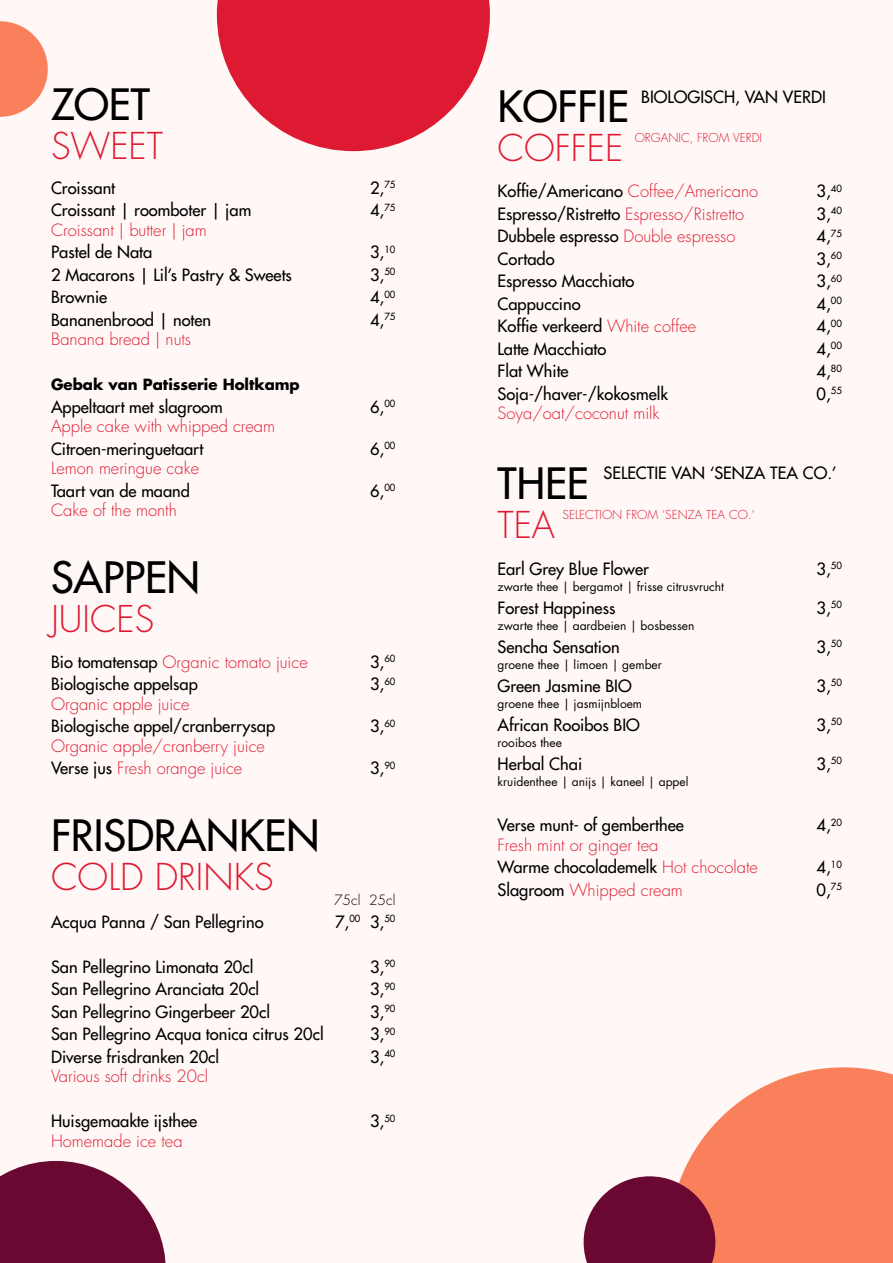
<style>
.page{position:relative;width:893px;height:1263px;background:#fff}
.page>*{position:absolute;margin:0;border:0;box-sizing:border-box;transform-origin:0 0}
.t1{font:500 42.15px "Futura Std";color:#000}
.t2{font:500 42px "Futura Std";color:#000}
.t3{font:300 36px "Futura Std";color:#de1a32}
.t4{font:300 35.85px "Futura Std";color:#de1a32}
.t5{font:500 16.5px "Futura Std";color:#000}
.t6{font:300 16.5px/22.5px "Futura Std";color:#de1a32}
.t7{font:700 15px "Futura Std";letter-spacing:-.005em;color:#000}
.t8{font:300 13.8px "Futura Std";color:#000}
.t9{font:12px "Futura Std";color:#000}
.t10{font:300 12px "Futura Std";color:#de1a32}
.s1{font-weight:500;color:#000}
.s2{font-weight:300;color:#de1a32}
</style>
<div class="page">
<svg style="left:0;top:1161px;width:166px;height:102px"></svg>
<svg style="left:0;top:21px;width:48px;height:96px"></svg>
<svg style="left:217px;top:0;width:273px;height:151px"></svg>
<svg style="left:584px;top:1067px;width:309px;height:196px"></svg>
<h2 class="t2" style="left:51px;top:78px;width:100px">ZOET</h2>
<h3 class="t3" style="left:51px;top:124px;width:114px">SWEET</h3>
<p class="t5" style="left:51px;top:177px;width:66px">Croissant</p>
<p class="t5" style="left:370px;top:177px;width:27px">2,<sup>75</sup></p>
<p class="t5" style="left:51px;top:200px;width:202px">Croissant | roomboter | jam</p>
<p class="t5" style="left:370px;top:200px;width:27px">4,<sup>75</sup></p>
<p class="t6" style="left:51px;top:219px;width:157px">Croissant | butter | jam</p>
<p class="t5" style="left:51px;top:242px;width:103px">Pastel de Nata</p>
<p class="t5" style="left:370px;top:242px;width:27px">3,<sup>10</sup></p>
<p class="t5" style="left:51px;top:264px;width:242px">2 Macarons | Lil’s Pastry &amp; Sweets</p>
<p class="t5" style="left:370px;top:264px;width:27px">3,<sup>50</sup></p>
<p class="t5" style="left:51px;top:287px;width:58px">Brownie</p>
<p class="t5" style="left:370px;top:287px;width:27px">4,<sup>00</sup></p>
<p class="t5" style="left:51px;top:309px;width:162px">Bananenbrood | noten</p>
<p class="t5" style="left:370px;top:309px;width:27px">4,<sup>75</sup></p>
<p class="t6" style="left:51px;top:328px;width:142px">Banana bread | nuts</p>
<p class="t7" style="left:51px;top:374px;width:250px">Gebak van Patisserie Holtkamp</p>
<p class="t5" style="left:51px;top:396px;width:173px">Appeltaart met slagroom</p>
<p class="t5" style="left:370px;top:396px;width:27px">6,<sup>00</sup></p>
<p class="t6" style="left:51px;top:415px;width:226px">Apple cake with whipped cream</p>
<p class="t5" style="left:51px;top:438px;width:154px">Citroen-meringuetaart</p>
<p class="t5" style="left:370px;top:438px;width:27px">6,<sup>00</sup></p>
<p class="t6" style="left:51px;top:457px;width:150px">Lemon meringue cake</p>
<p class="t5" style="left:51px;top:480px;width:140px">Taart van de maand</p>
<p class="t5" style="left:370px;top:480px;width:27px">6,<sup>00</sup></p>
<p class="t6" style="left:51px;top:499px;width:127px">Cake of the month</p>
<h1 class="t1" style="left:51px;top:551px;width:150px">SAPPEN</h1>
<h3 class="t4" style="left:51px;top:597px;width:105px">JUICES</h3>
<p class="t6" style="left:51px;top:651px;width:258px"><span class="s1">Bio tomatensap</span> Organic tomato juice</p>
<p class="t5" style="left:370px;top:651px;width:27px">3,<sup>60</sup></p>
<p class="t5" style="left:51px;top:674px;width:148px">Biologische appelsap</p>
<p class="t5" style="left:370px;top:674px;width:27px">3,<sup>60</sup></p>
<p class="t6" style="left:51px;top:693px;width:140px">Organic apple juice</p>
<p class="t5" style="left:51px;top:716px;width:226px">Biologische appel/cranberrysap</p>
<p class="t5" style="left:370px;top:716px;width:27px">3,<sup>60</sup></p>
<p class="t6" style="left:51px;top:735px;width:215px">Organic apple/cranberry juice<br><span class="s1">Verse jus</span> Fresh orange juice</p>
<p class="t5" style="left:370px;top:758px;width:27px">3,<sup>90</sup></p>
<h2 class="t2" style="left:51px;top:809px;width:270px">FRISDRANKEN</h2>
<h3 class="t3" style="left:51px;top:855px;width:224px">COLD DRINKS</h3>
<p class="t8" style="left:334px;top:892px;width:63px">75cl 25cl</p>
<p class="t5" style="left:51px;top:911px;width:214px">Acqua Panna / San Pellegrino</p>
<p class="t5" style="left:335px;top:911px;width:62px">7,<sup>00</sup> 3,<sup>50</sup></p>
<p class="t5" style="left:51px;top:956px;width:204px">San Pellegrino Limonata 20cl</p>
<p class="t5" style="left:370px;top:956px;width:27px">3,<sup>90</sup></p>
<p class="t5" style="left:51px;top:979px;width:210px">San Pellegrino Aranciata 20cl</p>
<p class="t5" style="left:370px;top:979px;width:27px">3,<sup>90</sup></p>
<p class="t5" style="left:51px;top:1001px;width:221px">San Pellegrino Gingerbeer 20cl</p>
<p class="t5" style="left:370px;top:1001px;width:27px">3,<sup>90</sup></p>
<p class="t5" style="left:51px;top:1024px;width:274px">San Pellegrino Acqua tonica citrus 20cl</p>
<p class="t5" style="left:370px;top:1024px;width:27px">3,<sup>90</sup></p>
<p class="t5" style="left:51px;top:1046px;width:170px">Diverse frisdranken 20cl</p>
<p class="t5" style="left:370px;top:1046px;width:27px">3,<sup>40</sup></p>
<p class="t6" style="left:51px;top:1065px;width:159px">Various soft drinks 20cl</p>
<p class="t5" style="left:51px;top:1111px;width:148px">Huisgemaakte ijsthee</p>
<p class="t5" style="left:370px;top:1111px;width:27px">3,<sup>50</sup></p>
<p class="t6" style="left:51px;top:1130px;width:133px">Homemade ice tea</p>
<p class="t5" style="left:641px;top:86px;width:186px">BIOLOGISCH, VAN VERDI</p>
<p class="t10" style="left:635px;top:130px;width:129px">ORGANIC, FROM VERDI</p>
<h2 class="t2" style="left:497px;top:80px;width:133px">KOFFIE</h2>
<h3 class="t3" style="left:497px;top:126px;width:127px">COFFEE</h3>
<p class="t5" style="left:497px;top:181px;width:262px">Koffie/Americano <span class="s2">Coffee/Americano</span></p>
<p class="t5" style="left:816px;top:181px;width:27px">3,<sup>40</sup></p>
<p class="t5" style="left:497px;top:203px;width:248px">Espresso/Ristretto <span class="s2">Espresso/Ristretto</span></p>
<p class="t5" style="left:816px;top:203px;width:27px">3,<sup>40</sup></p>
<p class="t5" style="left:497px;top:226px;width:239px">Dubbele espresso <span class="s2">Double espresso</span></p>
<p class="t5" style="left:816px;top:226px;width:27px">4,<sup>75</sup></p>
<p class="t5" style="left:497px;top:248px;width:59px">Cortado</p>
<p class="t5" style="left:816px;top:248px;width:27px">3,<sup>60</sup></p>
<p class="t5" style="left:497px;top:271px;width:138px">Espresso Macchiato</p>
<p class="t5" style="left:816px;top:271px;width:27px">3,<sup>60</sup></p>
<p class="t5" style="left:497px;top:293px;width:85px">Cappuccino</p>
<p class="t5" style="left:816px;top:293px;width:27px">4,<sup>00</sup></p>
<p class="t5" style="left:497px;top:316px;width:200px">Koffie verkeerd <span class="s2">White coffee</span></p>
<p class="t5" style="left:816px;top:316px;width:27px">4,<sup>00</sup></p>
<p class="t5" style="left:497px;top:338px;width:110px">Latte Macchiato</p>
<p class="t5" style="left:816px;top:338px;width:27px">4,<sup>00</sup></p>
<p class="t5" style="left:497px;top:361px;width:73px">Flat White</p>
<p class="t5" style="left:816px;top:361px;width:27px">4,<sup>80</sup></p>
<p class="t5" style="left:497px;top:383px;width:172px">Soja-/haver-/kokosmelk</p>
<p class="t5" style="left:816px;top:383px;width:27px">0,<sup>55</sup></p>
<p class="t6" style="left:497px;top:403px;width:164px">Soya/oat/coconut milk</p>
<p class="t5" style="left:604px;top:463px;width:235px">SELECTIE VAN ‘SENZA TEA CO.’</p>
<p class="t10" style="left:563px;top:507px;width:194px">SELECTION FROM ‘SENZA TEA CO.’</p>
<h2 class="t2" style="left:497px;top:457px;width:93px">THEE</h2>
<h3 class="t3" style="left:497px;top:503px;width:59px">TEA</h3>
<p class="t5" style="left:497px;top:558px;width:153px">Earl Grey Blue Flower</p>
<p class="t5" style="left:816px;top:558px;width:27px">3,<sup>50</sup></p>
<p class="t9" style="left:497px;top:579px;width:228px">zwarte thee | bergamot | frisse citrusvrucht</p>
<p class="t5" style="left:497px;top:597px;width:119px">Forest Happiness</p>
<p class="t5" style="left:816px;top:597px;width:27px">3,<sup>50</sup></p>
<p class="t9" style="left:497px;top:618px;width:198px">zwarte thee | aardbeien | bosbessen</p>
<p class="t5" style="left:497px;top:636px;width:124px">Sencha Sensation</p>
<p class="t5" style="left:816px;top:636px;width:27px">3,<sup>50</sup></p>
<p class="t9" style="left:497px;top:657px;width:166px">groene thee | limoen | gember</p>
<p class="t5" style="left:497px;top:675px;width:136px">Green Jasmine BIO</p>
<p class="t5" style="left:816px;top:675px;width:27px">3,<sup>50</sup></p>
<p class="t9" style="left:497px;top:696px;width:146px">groene thee | jasmijnbloem</p>
<p class="t5" style="left:497px;top:714px;width:144px">African Rooibos BIO</p>
<p class="t5" style="left:816px;top:714px;width:27px">3,<sup>50</sup></p>
<p class="t9" style="left:497px;top:735px;width:66px">rooibos thee</p>
<p class="t5" style="left:497px;top:753px;width:86px">Herbal Chai</p>
<p class="t5" style="left:816px;top:753px;width:27px">3,<sup>50</sup></p>
<p class="t9" style="left:497px;top:774px;width:192px">kruidenthee | anijs | kaneel | appel</p>
<p class="t5" style="left:497px;top:815px;width:188px">Verse munt- of gemberthee</p>
<p class="t5" style="left:816px;top:815px;width:27px">4,<sup>20</sup></p>
<p class="t6" style="left:497px;top:834px;width:262px">Fresh mint or ginger tea<br><span class="s1">Warme chocolademelk</span> Hot chocolate</p>
<p class="t5" style="left:816px;top:857px;width:27px">4,<sup>10</sup></p>
<p class="t6" style="left:497px;top:879px;width:187px"><span class="s1">Slagroom</span> Whipped cream</p>
<p class="t5" style="left:816px;top:879px;width:27px">0,<sup>75</sup></p>
</div>
